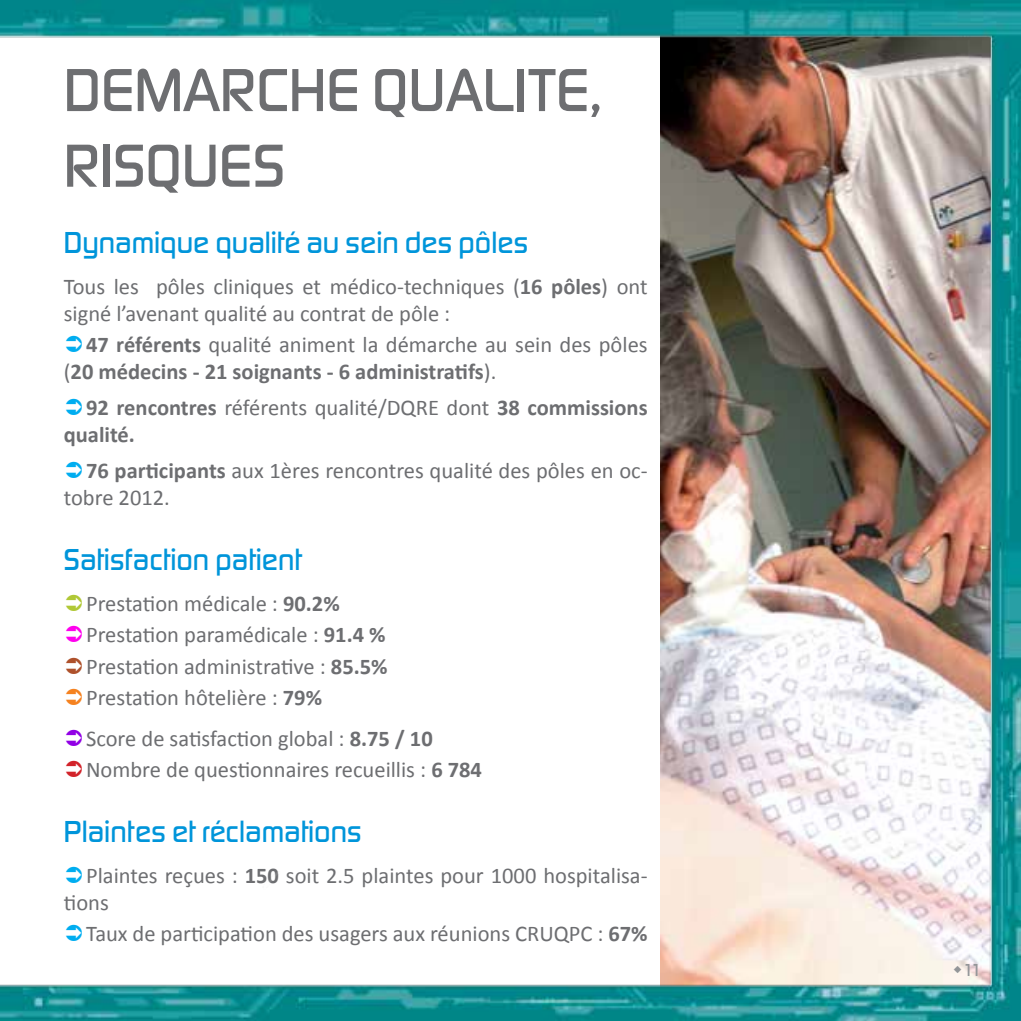
<style>
.page{position:relative;width:1021px;height:1021px;background:#fff}
.page>*{position:absolute;margin:0;border:0;box-sizing:border-box;transform-origin:0 0}
.t1{font:500 63px/75.6px "Digital Sans EF";color:#6d6e71}
.t2{font:500 31.5px "Digital Sans EF";color:#0095da}
.t3{font:22.5px/31.5px "Calibri";color:#6d6e71}
.t4{font:700 22.5px/27px "Calibri";color:#6d6e71}
.t5{font:500 18px "Digital Sans EF";color:#939598}
.s1{font-weight:700}
.s2{font-weight:400}
</style>
<div class="page">
<img style="left:0;top:0;width:1020px;height:1020px">
<svg style="left:66px;top:336px;width:16px;height:16px"></svg>
<svg style="left:66px;top:399px;width:16px;height:16px"></svg>
<svg style="left:66px;top:462px;width:16px;height:16px"></svg>
<svg style="left:66px;top:594px;width:16px;height:17px"></svg>
<svg style="left:66px;top:626px;width:16px;height:16px"></svg>
<svg style="left:66px;top:657px;width:16px;height:17px"></svg>
<svg style="left:66px;top:689px;width:16px;height:16px"></svg>
<svg style="left:66px;top:729px;width:16px;height:17px"></svg>
<svg style="left:66px;top:761px;width:16px;height:16px"></svg>
<svg style="left:66px;top:866px;width:16px;height:16px"></svg>
<svg style="left:66px;top:924px;width:16px;height:17px"></svg>
<svg style="left:953px;top:965px;width:8px;height:7px"></svg>
<h1 class="t1" style="left:64px;top:52px;width:539px">DEMARCHE QUALITE,<br>RISQUES</h1>
<h2 class="t2" style="left:64px;top:224px;width:466px">Dynamique qualité au sein des pôles</h2>
<p class="t3" style="left:64px;top:273px;width:585px;line-height:27px">Tous les pôles cliniques et médico-techniques (<span class="s1">16 pôles</span>) ont signé l’avenant qualité au contrat de pôle :</p>
<p class="t4" style="left:64px;top:331px;width:585px;text-indent:22px">47 référents <span class="s2">qualité animent la démarche au sein des pôles (</span>20 médecins - 21 soignants - 6 administratifs<span class="s2">).</span></p>
<p class="t4" style="left:64px;top:394px;width:585px;text-indent:22px">92 rencontres <span class="s2">référents qualité/DQRE dont</span> 38 commissions qualité.</p>
<p class="t3" style="left:64px;top:457px;width:585px;line-height:27px;text-indent:22px"><span class="s1">76 participants</span> aux 1ères rencontres qualité des pôles en oc&shy;tobre 2012.</p>
<h2 class="t2" style="left:64px;top:541px;width:240px">Satisfaction patient</h2>
<p class="t3" style="left:86px;top:587px;width:303px">Prestation médicale : <span class="s1">90.2%<br></span>Prestation paramédicale : <span class="s1">91.4 %<br></span>Prestation administrative : <span class="s1">85.5%<br></span>Prestation hôtelière : <span class="s1">79%</span></p>
<p class="t3" style="left:86px;top:722px;width:397px">Score de satisfaction global : <span class="s1">8.75 / 10<br></span>Nombre de questionnaires recueillis : <span class="s1">6 784</span></p>
<h2 class="t2" style="left:64px;top:813px;width:299px">Plaintes et réclamations</h2>
<p class="t3" style="left:64px;top:861px;width:585px;line-height:27px;text-indent:22px">Plaintes reçues : <span class="s1">150</span> soit 2.5 plaintes pour 1000 hospitalisa&shy;tions</p>
<p class="t3" style="left:86px;top:918px;width:563px">Taux de participation des usagers aux réunions CRUQPC : <span class="s1">67%</span></p>
<p class="t5" style="left:962px;top:958px;width:20px">11</p>
</div>
